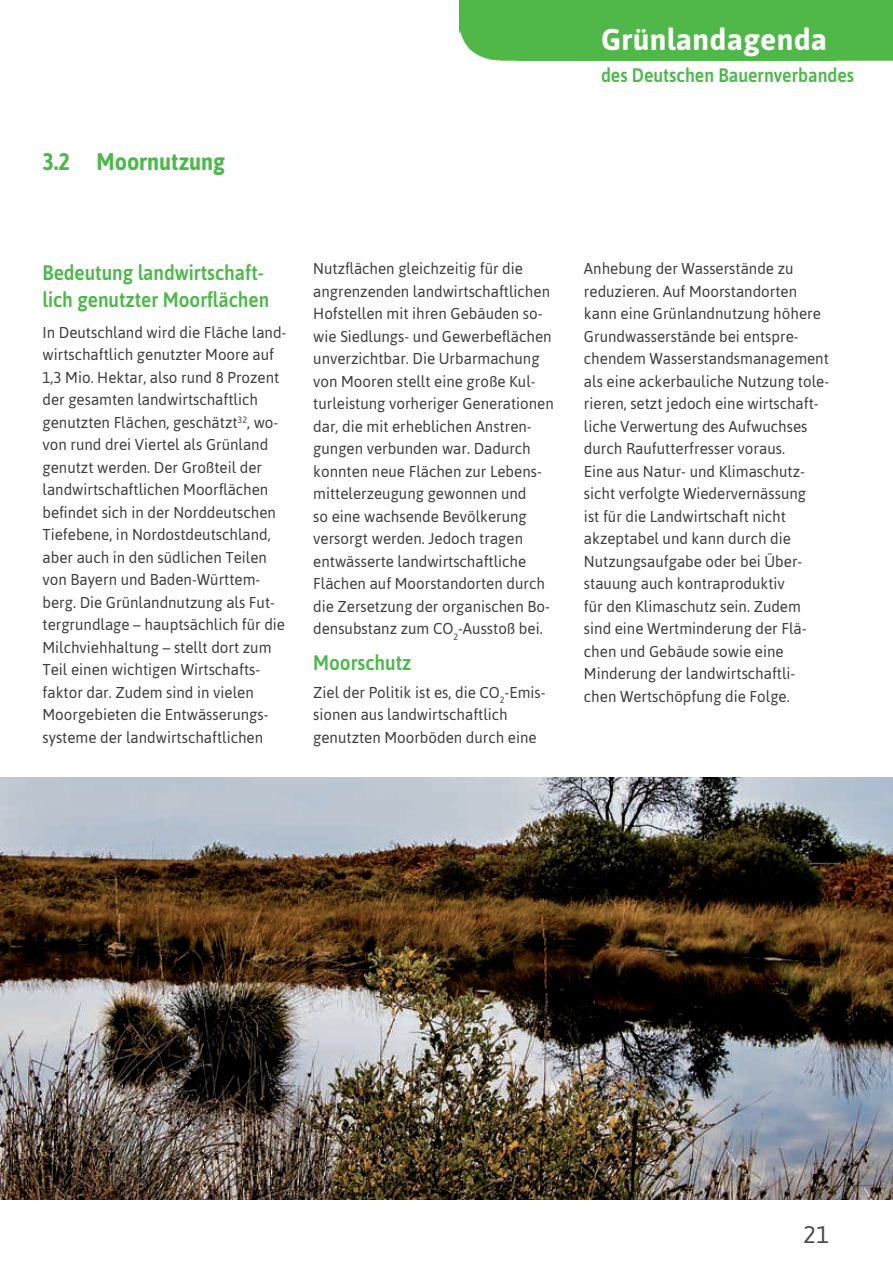
<style>
.page{position:relative;width:893px;height:1263px;background:#fff}
.page>*{position:absolute;margin:0;border:0;box-sizing:border-box;transform-origin:0 0}
.t1{font:700 30px "Asap";letter-spacing:.01em;color:#fff}
.t2{font:700 24px "Asap";color:#4cb84a;scale:.9 1}
.t3{font:24px "Asap";color:#4b4c4d}
.t4{font:500 21px/27px "Asap";color:#4cb84a;scale:.9 1}
.t5{font:500 19.5px "Asap";color:#4cb84a;scale:.9 1}
.t6{font:15.75px/22.5px "Asap";color:#3e3e3f;scale:.96 1}
</style>
<div class="page">
<div style="left:459px;top:0;width:434px;height:61px;background:#4fb848"></div>
<img style="left:0;top:777px;width:893px;height:422px">
<h2 class="t2" style="left:43px;top:145px;width:204px">3.2 Moornutzung</h2>
<h1 class="t1" style="left:601px;top:19px;width:228px">Grünlandagenda</h1>
<p class="t5" style="left:601px;top:62px;width:283px">des Deutschen Bauernverbandes</p>
<h3 class="t4" style="left:43px;top:258px;width:253px">Bedeutung landwirtschaft&shy;lich genutzter Moorflächen</h3>
<p class="t6" style="left:43px;top:320px;width:256px">In Deutschland wird die Fläche land&shy;wirtschaftlich genutzter Moore auf 1,3 Mio. Hektar, also rund 8 Prozent der gesamten landwirtschaftlich genutzten Flächen, geschätzt<sup>32</sup>, wo&shy;von rund drei Viertel als Grünland genutzt werden. Der Großteil der landwirtschaftlichen Moorflächen befindet sich in der Norddeutschen Tiefebene, in Nordostdeutschland, aber auch in den südlichen Teilen von Bayern und Baden-Württem&shy;berg. Die Grünlandnutzung als Fut&shy;tergrundlage – hauptsächlich für die Milchviehhaltung – stellt dort zum Teil einen wichtigen Wirtschafts&shy;faktor dar. Zudem sind in vielen Moorgebieten die Entwässerungs&shy;systeme der landwirtschaftlichen</p>
<p class="t6" style="left:313px;top:257px;width:252px">Nutzflächen gleichzeitig für die angrenzenden landwirtschaftlichen Hofstellen mit ihren Gebäuden so&shy;wie Siedlungs- und Gewerbeflächen unverzichtbar. Die Urbarmachung von Mooren stellt eine große Kul&shy;turleistung vorheriger Generationen dar, die mit erheblichen Anstren&shy;gungen verbunden war. Dadurch konnten neue Flächen zur Lebens&shy;mittelerzeugung gewonnen und<br>so eine wachsende Bevölkerung versorgt werden. Jedoch tragen entwässerte landwirtschaftliche Flächen auf Moorstandorten durch die Zersetzung der organischen Bo&shy;densubstanz zum CO<sub>2</sub>-Ausstoß bei.</p>
<h3 class="t4" style="left:313px;top:648px;width:111px">Moorschutz</h3>
<p class="t6" style="left:313px;top:681px;width:244px">Ziel der Politik ist es, die CO<sub>2</sub>-Emis&shy;sionen aus landwirtschaftlich genutzten Moorböden durch eine</p>
<p class="t6" style="left:584px;top:257px;width:257px">Anhebung der Wasserstände zu reduzieren. Auf Moorstandorten kann eine Grünlandnutzung höhere<br>Grundwasserstände bei entspre&shy;chendem Wasserstandsmanagement als eine ackerbauliche Nutzung tole&shy;rieren, setzt jedoch eine wirtschaft&shy;liche Verwertung des Aufwuchses durch Raufutterfresser voraus.<br>Eine aus Natur- und Klimaschutz&shy;sicht verfolgte Wiedervernässung<br>ist für die Landwirtschaft nicht akzeptabel und kann durch die<br>Nutzungsaufgabe oder bei Über&shy;stauung auch kontraproduktiv<br>für den Klimaschutz sein. Zudem sind eine Wertminderung der Flä&shy;chen und Gebäude sowie eine<br>Minderung der landwirtschaftli&shy;chen Wertschöpfung die Folge.</p>
<h2 class="t3" style="left:803px;top:1218px;width:28px">21</h2>
</div>
